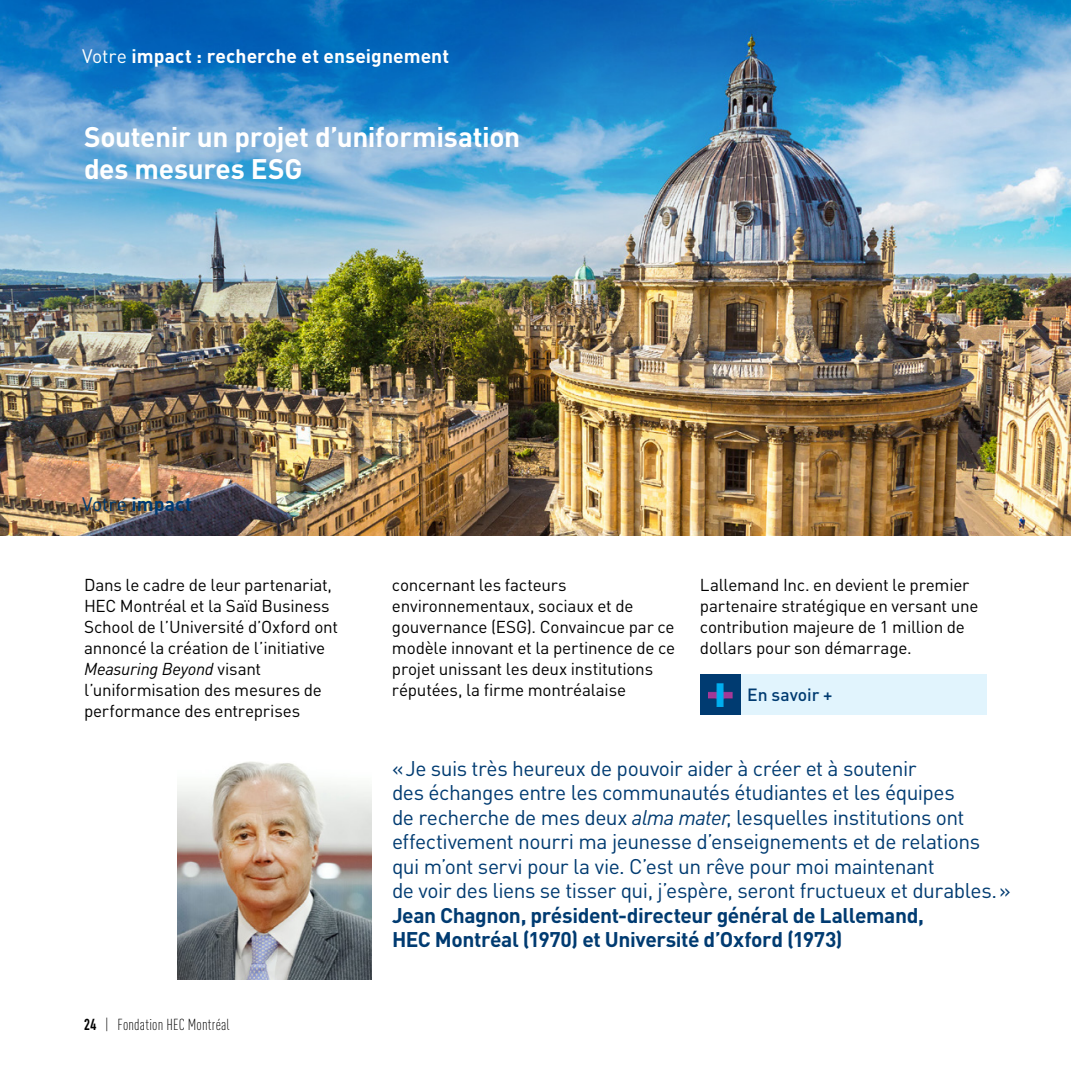
<style>
.page{position:relative;width:1071px;height:1071px;background:#fff}
.page>*{position:absolute;margin:0;border:0;box-sizing:border-box;transform-origin:0 0}
.t1{font:700 28px/31.5px "DINOT";letter-spacing:-.015em;color:#fff}
.t2{font:21px/24.5px "DINOT";letter-spacing:-.025em;color:#003b71}
.t3{font:700 21px/24.5px "DINOT";letter-spacing:-.02em;color:#003b71}
.t4{font:700 19.25px "DINOT";letter-spacing:.005em;color:#fff}
.t5{font:700 19.25px "DINOT";letter-spacing:.005em;color:#003b71}
.t6{font:500 17.5px "DINOT";letter-spacing:-.005em;color:#003b71}
.t7{font:17.15px/21px "DINOT";letter-spacing:-.015em;color:#000}
.t8{font:300 condensed 15.75px "DINOT";letter-spacing:.01em;color:#000}
.s1{font-weight:400}
.s2{font-style:italic}
.s3{font-family:"DIN Engschrift Std";font-weight:400;font-stretch:normal}
</style>
<div class="page">
<div style="left:740px;top:675px;width:247px;height:40px;background:#e1f4fd"></div>
<div style="left:700px;top:675px;width:40px;height:40px;background:#003b71"></div>
<img style="left:709px;top:683px;width:23px;height:24px">
<img style="left:177px;top:762px;width:194px;height:217px">
<img style="left:0;top:0;width:1071px;height:536px">
<p class="t4" style="left:82px;top:44px;width:369px"><span class="s1">Votre</span> impact : recherche et enseignement</p>
<h1 class="t1" style="left:84px;top:120px;width:438px">Soutenir un projet d’uniformisation des mesures ESG</h1>
<p class="t5" style="left:82px;top:492px;width:111px"><span class="s1">Votre</span> impact</p>
<p class="t7" style="left:84px;top:574px;width:256px">Dans le cadre de leur partenariat,<br>HEC Montréal et la Saïd Business<br>School de l’Université d’Oxford ont annoncé la création de l’initiative<br><span class="s2">Measuring Beyond</span> visant l’uniformisation des mesures de performance des entreprises</p>
<p class="t7" style="left:392px;top:574px;width:285px">concernant les facteurs environnementaux, sociaux et de gouvernance (ESG). Convaincue par ce modèle innovant et la pertinence de ce projet unissant les deux institutions réputées, la firme montréalaise</p>
<p class="t7" style="left:700px;top:574px;width:280px">Lallemand Inc. en devient le premier partenaire stratégique en versant une contribution majeure de 1 million de dollars pour son démarrage.</p>
<p class="t6" style="left:747px;top:683px;width:87px">En savoir +</p>
<p class="t8" style="left:84px;top:1015px;width:147px"><span class="s3">24</span> | Fondation HEC Montréal</p>
<p class="t2" style="left:392px;top:755px;width:620px">«Je suis très heureux de pouvoir aider à créer et à soutenir<br>des échanges entre les communautés étudiantes et les équipes<br>de recherche de mes deux <span class="s2">alma mater</span>, lesquelles institutions ont effectivement nourri ma jeunesse d’enseignements et de relations qui m’ont servi pour la vie. C’est un rêve pour moi maintenant<br>de voir des liens se tisser qui, j’espère, seront fructueux et durables.»</p>
<p class="t3" style="left:392px;top:902px;width:533px">Jean Chagnon, président-directeur général de Lallemand,<br>HEC Montréal (1970) et Université d’Oxford (1973)</p>
</div>
